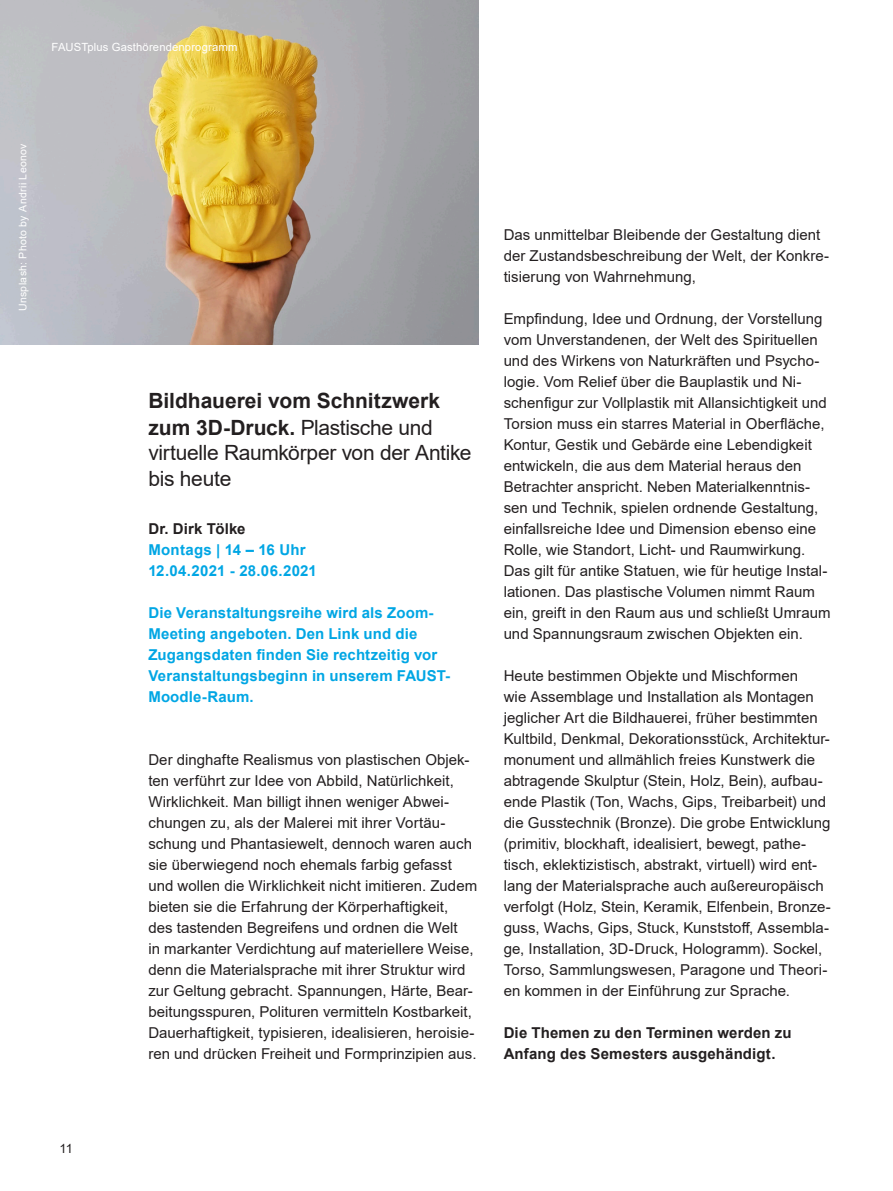
<style>
.page{position:relative;width:893px;height:1191px;background:#fff}
.page>*{position:absolute;margin:0;border:0;box-sizing:border-box;transform-origin:0 0}
.t1{font:21px/25.8px "Arial";letter-spacing:-.015em;color:#231f20}
.t2{font:15px/21px "Arial";color:#231f20}
.t3{font:700 15px/21px "Arial";letter-spacing:.01em;color:#00a6e4}
.t4{font:700 15px/21px "Arial";letter-spacing:.01em;color:#231f20}
.t5{font:12.75px "Arial";color:#231f20}
.t6{font:11.25px "Arial";letter-spacing:.015em;color:#fff}
.t7{font:10.5px "Arial";letter-spacing:.035em;color:#fff}
.s1{font-weight:700}
</style>
<div class="page">
<img style="left:0;top:0;width:478px;height:344px">
<p class="t6" style="left:52px;top:39px;width:187px">FAUSTplus Gasthörendenprogramm</p>
<p class="t7" style="left:16px;top:311px;width:169px;rotate:-90deg">Unsplash: Photo by Andrii Leonov</p>
<p class="t5" style="left:60px;top:1139px;width:15px">11</p>
<h1 class="t1" style="left:148px;top:388px;width:325px"><span class="s1">Bildhauerei vom Schnitzwerk zum 3D-Druck.</span> Plastische und virtuelle Raumkörper von der Antike bis heute</h1>
<p class="t4" style="left:148px;top:518px;width:99px">Dr. Dirk Tölke</p>
<p class="t3" style="left:148px;top:539px;width:170px">Montags | 14 – 16 Uhr<br>12.04.2021 - 28.06.2021</p>
<p class="t3" style="left:148px;top:602px;width:303px">Die Veranstaltungsreihe wird als Zoom-Meeting angeboten. Den Link und die Zugangsdaten finden Sie rechtzeitig vor Veranstaltungsbeginn in unserem FAUST-Moodle-Raum.</p>
<p class="t2" style="left:148px;top:749px;width:330px">Der dinghafte Realismus von plastischen Objek&shy;ten verführt zur Idee von Abbild, Natürlichkeit, Wirklichkeit. Man billigt ihnen weniger Abwei&shy;chungen zu, als der Malerei mit ihrer Vortäu&shy;schung und Phantasiewelt, dennoch waren auch sie überwiegend noch ehemals farbig gefasst und wollen die Wirklichkeit nicht imitieren. Zudem bieten sie die Erfahrung der Körperhaftigkeit,<br>des tastenden Begreifens und ordnen die Welt<br>in markanter Verdichtung auf materiellere Weise, denn die Materialsprache mit ihrer Struktur wird zur Geltung gebracht. Spannungen, Härte, Bear&shy;beitungsspuren, Polituren vermitteln Kostbarkeit, Dauerhaftigkeit, typisieren, idealisieren, heroisie&shy;ren und drücken Freiheit und Formprinzipien aus.</p>
<p class="t2" style="left:504px;top:224px;width:327px">Das unmittelbar Bleibende der Gestaltung dient der Zustandsbeschreibung der Welt, der Konkre&shy;tisierung von Wahrnehmung,</p>
<p class="t2" style="left:504px;top:308px;width:328px">Empfindung, Idee und Ordnung, der Vorstellung vom Unverstandenen, der Welt des Spirituellen und des Wirkens von Naturkräften und Psycho&shy;logie. Vom Relief über die Bauplastik und Ni&shy;schenfigur zur Vollplastik mit Allansichtigkeit und Torsion muss ein starres Material in Oberfläche, Kontur, Gestik und Gebärde eine Lebendigkeit entwickeln, die aus dem Material heraus den Betrachter anspricht. Neben Materialkenntnis&shy;sen und Technik, spielen ordnende Gestaltung, einfallsreiche Idee und Dimension ebenso eine Rolle, wie Standort, Licht- und Raumwirkung.<br>Das gilt für antike Statuen, wie für heutige Instal&shy;lationen. Das plastische Volumen nimmt Raum ein, greift in den Raum aus und schließt Umraum und Spannungsraum zwischen Objekten ein.</p>
<p class="t2" style="left:504px;top:665px;width:329px">Heute bestimmen Objekte und Mischformen<br>wie Assemblage und Installation als Montagen jeglicher Art die Bildhauerei, früher bestimmten Kultbild, Denkmal, Dekorationsstück, Architektur&shy;monument und allmählich freies Kunstwerk die abtragende Skulptur (Stein, Holz, Bein), aufbau&shy;ende Plastik (Ton, Wachs, Gips, Treibarbeit) und die Gusstechnik (Bronze). Die grobe Entwicklung (primitiv, blockhaft, idealisiert, bewegt, pathe&shy;tisch, eklektizistisch, abstrakt, virtuell) wird ent&shy;lang der Materialsprache auch außereuropäisch verfolgt (Holz, Stein, Keramik, Elfenbein, Bronze&shy;guss, Wachs, Gips, Stuck, Kunststoff, Assembla&shy;ge, Installation, 3D-Druck, Hologramm). Sockel, Torso, Sammlungswesen, Paragone und Theori&shy;en kommen in der Einführung zur Sprache.</p>
<p class="t4" style="left:504px;top:1022px;width:290px">Die Themen zu den Terminen werden zu<br>Anfang des Semesters ausgehändigt.</p>
</div>
